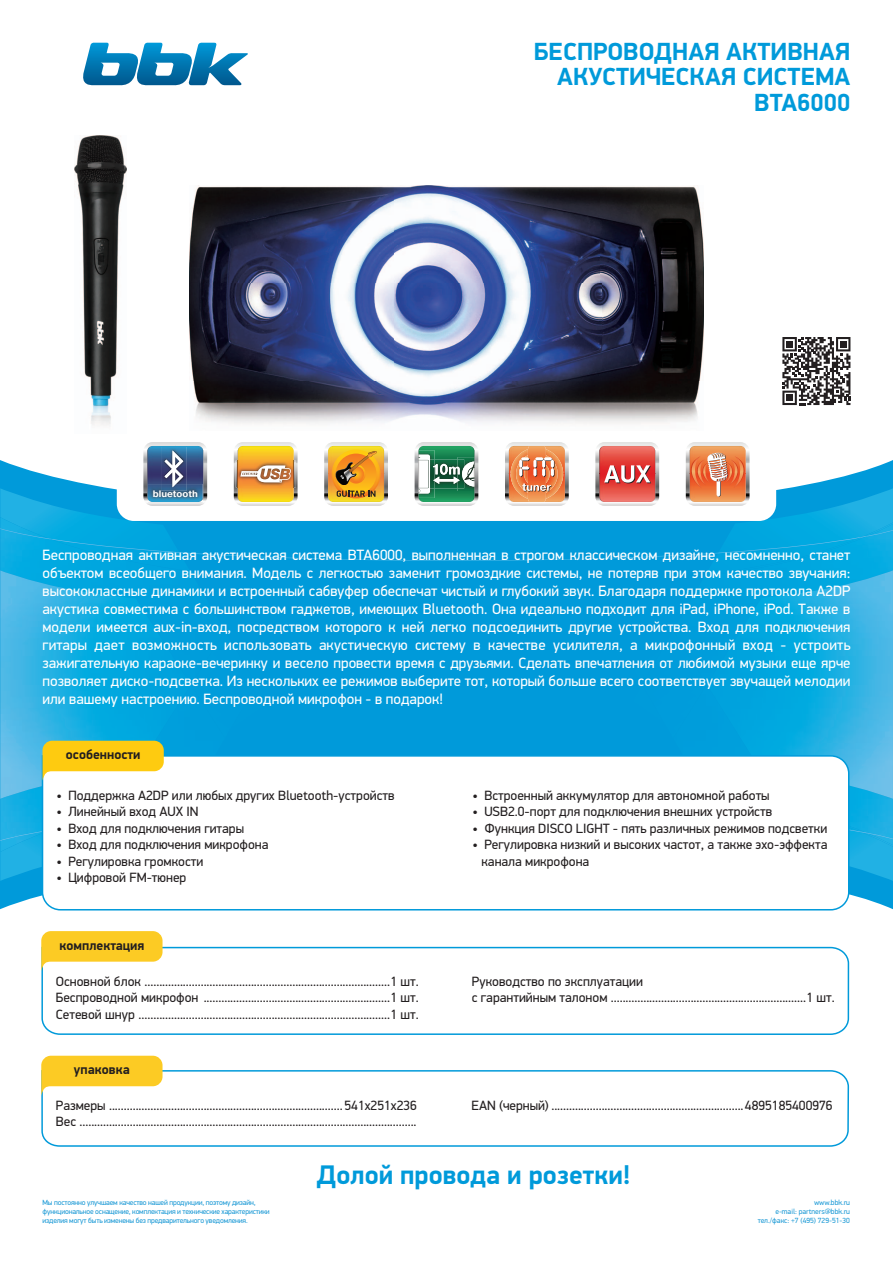
<style>
.page{position:relative;width:893px;height:1263px;background:#fff}
.page>*{position:absolute;margin:0;border:0;box-sizing:border-box;transform-origin:0 0}
.t1{font:700 27px "PF Din Display Pro";color:#009ada}
.t2{font:700 24.9px/25.5px "PF Din Display Pro";color:#009ada;text-align:right}
.t3{font:15px/18px "PF Din Display Pro";color:#fff;text-align:justify}
.t4{font:13.5px/16.5px "PF Din Display Pro";color:#231f20}
.t5{font:700 13.5px "PF Din Display Pro";color:#231f20}
.t6{font:700 8.85px "Pragmatica";color:#fff}
.t7{font:7.5px/9px "PF Din Display Pro";letter-spacing:-.02em;color:#1c9ad6}
.t8{font:7.5px/9px "PF Din Display Pro";color:#1c9ad6;text-align:right}
</style>
<div class="page">
<svg style="left:0;top:460px;width:893px;height:449px;background:#12a1dc"></svg>
<img style="left:0;top:488px;width:315px;height:83px">
<img style="left:0;top:529px;width:225px;height:36px">
<img style="left:586px;top:488px;width:307px;height:95px">
<img style="left:104px;top:538px;width:75px;height:15px">
<img style="left:0;top:571px;width:315px;height:310px">
<img style="left:0;top:565px;width:256px;height:287px">
<img style="left:0;top:517px;width:104px;height:39px">
<img style="left:0;top:570px;width:136px;height:229px">
<img style="left:104px;top:556px;width:48px;height:9px">
<div style="left:191px;top:572px;width:67px;height:59px;background:#009ada"></div>
<img style="left:0;top:517px;width:49px;height:11px">
<img style="left:0;top:528px;width:51px;height:11px">
<img style="left:849px;top:839px;width:44px;height:42px">
<img style="left:862px;top:839px;width:31px;height:8px">
<img style="left:868px;top:839px;width:24px;height:6px">
<div style="left:586px;top:583px;width:56px;height:172px;background:#009ada"></div>
<div style="left:642px;top:524px;width:31px;height:231px;background:#009ada"></div>
<img style="left:849px;top:799px;width:44px;height:40px">
<img style="left:642px;top:575px;width:31px;height:8px">
<img style="left:705px;top:522px;width:188px;height:2px">
<div style="left:179px;top:530px;width:494px;height:31px;background:#009ada"></div>
<div style="left:643px;top:576px;width:30px;height:55px;background:#009ada"></div>
<img style="left:673px;top:524px;width:220px;height:231px">
<img style="left:762px;top:570px;width:131px;height:229px">
<img style="left:866px;top:530px;width:27px;height:7px">
<svg style="left:0;top:808px;width:42px;height:22px"></svg>
<img style="left:0;top:830px;width:42px;height:11px">
<img style="left:849px;top:816px;width:13px;height:16px">
<svg style="left:859px;top:831px;width:9px;height:2px"></svg>
<img style="left:866px;top:832px;width:27px;height:7px">
<svg style="left:83px;top:43px;width:165px;height:42px"></svg>
<svg style="left:42px;top:755px;width:807px;height:155px"></svg>
<svg style="left:43px;top:741px;width:121px;height:39px"></svg>
<svg style="left:41px;top:947px;width:808px;height:88px"></svg>
<svg style="left:41px;top:931px;width:122px;height:40px"></svg>
<svg style="left:41px;top:1070px;width:808px;height:77px"></svg>
<svg style="left:41px;top:1056px;width:122px;height:39px"></svg>
<svg style="left:782px;top:337px;width:68px;height:68px"></svg>
<img style="left:75px;top:135px;width:51px;height:291px">
<img style="left:189px;top:186px;width:515px;height:238px">
<div style="left:117px;top:442px;width:659px;height:79px;background:#fff;border-radius:17px"></div>
<svg style="left:505px;top:442px;width:64px;height:64px;background:#e29e77"></svg>
<svg style="left:143px;top:442px;width:64px;height:64px;background:#6581a1"></svg>
<svg style="left:234px;top:442px;width:64px;height:64px;background:#e3b763"></svg>
<svg style="left:595px;top:442px;width:64px;height:64px;background:#dd7a76"></svg>
<svg style="left:415px;top:442px;width:63px;height:64px"></svg>
<svg style="left:686px;top:442px;width:63px;height:64px;background:#e29770"></svg>
<svg style="left:324px;top:442px;width:64px;height:64px;background:#d8a84d"></svg>
<p class="t6" style="left:153px;top:488px;width:46px">bluetooth</p>
<h2 class="t2" style="left:534px;top:38px;width:318px">БЕСПРОВОДНАЯ АКТИВНАЯ<br>АКУСТИЧЕСКАЯ СИСТЕМА<br>BTA6000</h2>
<p class="t3" style="left:43px;top:546px;width:809px">Беспроводная активная акустическая система BTA6000, выполненная в строгом классическом дизайне, несомненно, станет объектом всеобщего внимания. Модель с легкостью заменит громоздкие системы, не потеряв при этом качество звучания: высококлассные динамики и встроенный сабвуфер обеспечат чистый и глубокий звук. Благодаря поддержке протокола A2DP акустика совместима с большинством гаджетов, имеющих Bluetooth. Она идеально подходит для iPad, iPhone, iPod. Также в модели имеется aux-in-вход, посредством которого к ней легко подсоединить другие устройства. Вход для подключения гитары дает возможность использовать акустическую систему в качестве усилителя, а микрофонный вход - устроить зажигательную караоке-вечеринку и весело провести время с друзьями. Сделать впечатления от любимой музыки еще ярче позволяет диско-подсветка. Из нескольких ее режимов выберите тот, который больше всего соответствует звучащей мелодии или вашему настроению. Беспроводной микрофон - в подарок!</p>
<p class="t5" style="left:66px;top:746px;width:76px">особенности</p>
<p class="t4" style="left:56px;top:787px;width:340px">• Поддержка A2DP или любых других Bluetooth-устройств</p>
<p class="t4" style="left:56px;top:803px;width:144px">• Линейный вход AUX IN</p>
<p class="t4" style="left:56px;top:820px;width:189px">• Вход для подключения гитары</p>
<p class="t4" style="left:56px;top:836px;width:214px">• Вход для подключения микрофона</p>
<p class="t4" style="left:56px;top:853px;width:149px">• Регулировка громкости</p>
<p class="t4" style="left:56px;top:869px;width:132px">• Цифровой FM-тюнер</p>
<p class="t5" style="left:60px;top:937px;width:86px">комплектация</p>
<p class="t4" style="left:472px;top:787px;width:299px">• Встроенный аккумулятор для автономной работы</p>
<p class="t4" style="left:472px;top:803px;width:301px">• USB2.0-порт для подключения внешних устройств</p>
<p class="t4" style="left:472px;top:820px;width:356px">• Функция DISCO LIGHT - пять различных режимов подсветки</p>
<p class="t4" style="left:481px;top:836px;width:348px;text-indent:-9px">• Регулировка низкий и высоких частот, а также эхо-эффекта канала микрофона</p>
<p class="t4" style="left:56px;top:973px;width:364px;text-align:justify">Основной блок ...................................................................................1 шт.<br>Беспроводной микрофон ...............................................................1 шт.<br>Сетевой шнур .....................................................................................1 шт.</p>
<p class="t4" style="left:472px;top:973px;width:364px">Руководство по эксплуатации<br>с гарантийным талоном ..................................................................1 шт.</p>
<p class="t5" style="left:74px;top:1061px;width:58px">упаковка</p>
<p class="t4" style="left:56px;top:1097px;width:363px">Размеры ............................................................................... 541x251x236<br>Вес ..................................................................................................................</p>
<p class="t4" style="left:472px;top:1097px;width:363px">EAN (черный) .................................................................4895185400976</p>
<h1 class="t1" style="left:317px;top:1159px;width:315px">Долой провода и розетки!</h1>
<p class="t7" style="left:43px;top:1198px;width:229px">Мы постоянно улучшаем качество нашей продукции, поэтому дизайн, функциональное оснащение, комплектация и технические характеристики изделия могут быть изменены без предварительного уведомления.</p>
<p class="t8" style="left:758px;top:1198px;width:94px">www.bbk.ru<br>e-mail: partners@bbk.ru тел./факс: +7 (495) 729-51-30</p>
</div>
